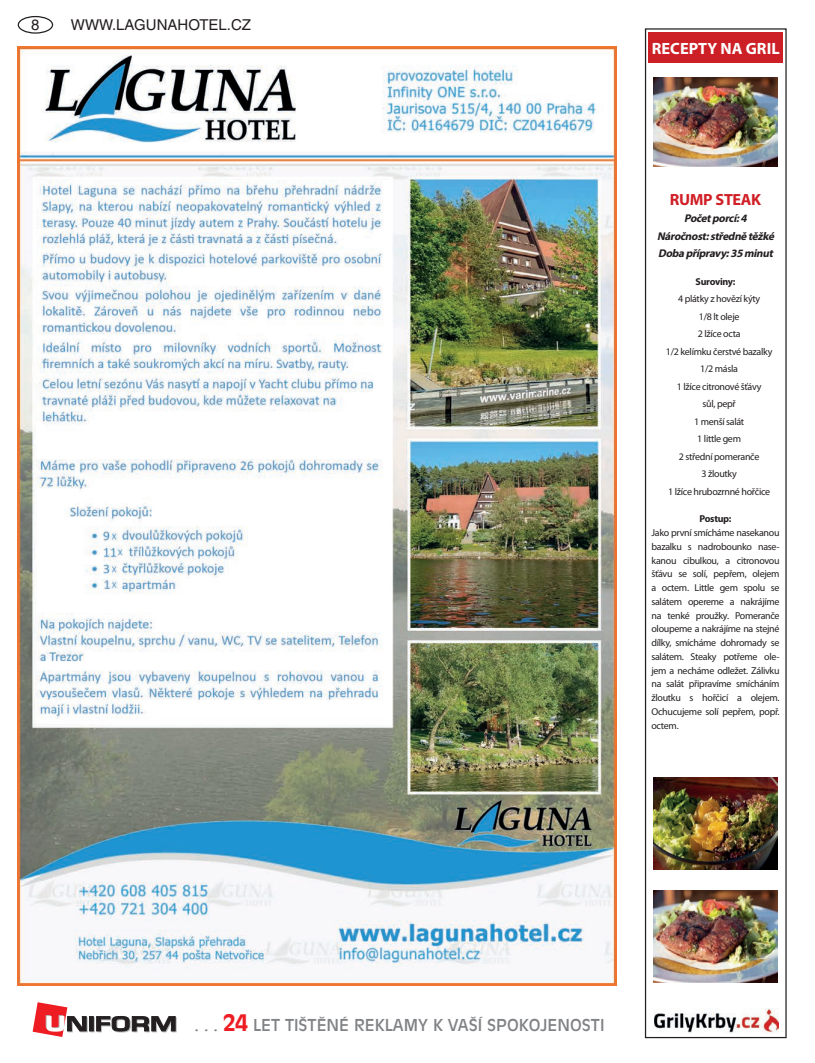
<style>
.page{position:relative;width:815px;height:1063px;background:#fff}
.page>*{position:absolute;margin:0;border:0;box-sizing:border-box;transform-origin:0 0}
.t1{font:700 16.38px "Myriad Pro";color:#fff}
.t2{font:16.25px "Antique Olive CE";color:#808285}
.t3{font:700 16.25px "Myriad Pro";letter-spacing:-.02em;color:#d01f26}
.t4{font:15px "Helvetica CE";color:#231f20}
.t5{font:italic 700 11.25px/17.5px "Myriad Pro";color:#231f20;text-align:center}
.t6{font:10px/13.8px "Myriad Pro";letter-spacing:-.03em;color:#231f20;text-align:center}
.t7{font:700 10px "Myriad Pro";letter-spacing:-.03em;color:#231f20}
.s1{font-weight:700;font-size:22.5px;color:#ee1d23}
</style>
<div class="page">
<div style="left:18px;top:16px;width:35px;height:18px;border:1px solid #231f20;border-radius:50%"></div>
<svg style="left:90px;top:1017px;width:5px;height:15px"></svg>
<svg style="left:89px;top:1016px;width:5px;height:15px"></svg>
<svg style="left:96px;top:1016px;width:81px;height:16px"></svg>
<svg style="left:33px;top:1002px;width:55px;height:35px"></svg>
<img style="left:18px;top:46px;width:599px;height:939px">
<img style="left:654px;top:1008px;width:124px;height:25px">
<div style="left:645px;top:28px;width:142px;height:1010px;border:1px solid #231f20"></div>
<div style="left:648px;top:33px;width:135px;height:30px;background:#cd2026"></div>
<img style="left:654px;top:78px;width:124px;height:89px">
<img style="left:654px;top:777px;width:124px;height:92px">
<img style="left:654px;top:891px;width:124px;height:92px">
<h3 class="t4" style="left:31px;top:16px;width:10px">8</h3>
<h3 class="t4" style="left:71px;top:16px;width:182px">WWW.LAGUNAHOTEL.CZ</h3>
<h1 class="t1" style="left:652px;top:38px;width:129px">RECEPTY NA GRIL</h1>
<h2 class="t3" style="left:670px;top:189px;width:93px">RUMP STEAK</h2>
<p class="t5" style="left:657px;top:209px;width:121px">Početporcí:4<br>Náročnost:střednětěžké<br>Dobapřípravy:35 minut</p>
<p class="t7" style="left:696px;top:275px;width:41px">Suroviny:</p>
<p class="t6" style="left:666px;top:290px;width:108px;line-height:17.5px">4 plátky z hovězí kýty<br>1/8 lt oleje<br>2 lžíce octa<br>1/2 kelímku čerstvé bazalky<br>1/2 másla<br>1 lžíce citronové šťávy<br>sůl, pepř<br>1 menší salát<br>1 little gem<br>2 střední pomeranče<br>3 žloutky<br>1 lžíce hrubozrnné hořčice</p>
<p class="t7" style="left:700px;top:512px;width:33px">Postup:</p>
<p class="t6" style="left:651px;top:526px;width:130px;text-align:justify">Jako první smícháme nasekanou bazalku s nadrobounko nase&shy;kanou cibulkou, a citronovou šťávu se solí, pepřem, olejem a octem. Little gem spolu se salátem opereme a nakrájíme na tenké proužky. Pomeranče oloupeme a nakrájíme na stejné dílky, smícháme dohromady se salátem. Steaky potřeme ole&shy;jem a necháme odležet. Zálivku na salát připravíme smícháním žloutku s hořčicí a olejem.<br>Ochucujeme solí pepřem, popř. octem.</p>
<h2 class="t2" style="left:195px;top:1016px;width:411px">. . . <span class="s1">24</span> LET TIŠTĚNÉ REKLAMY K VAŠÍ SPOKOJENOSTI</h2>
</div>
